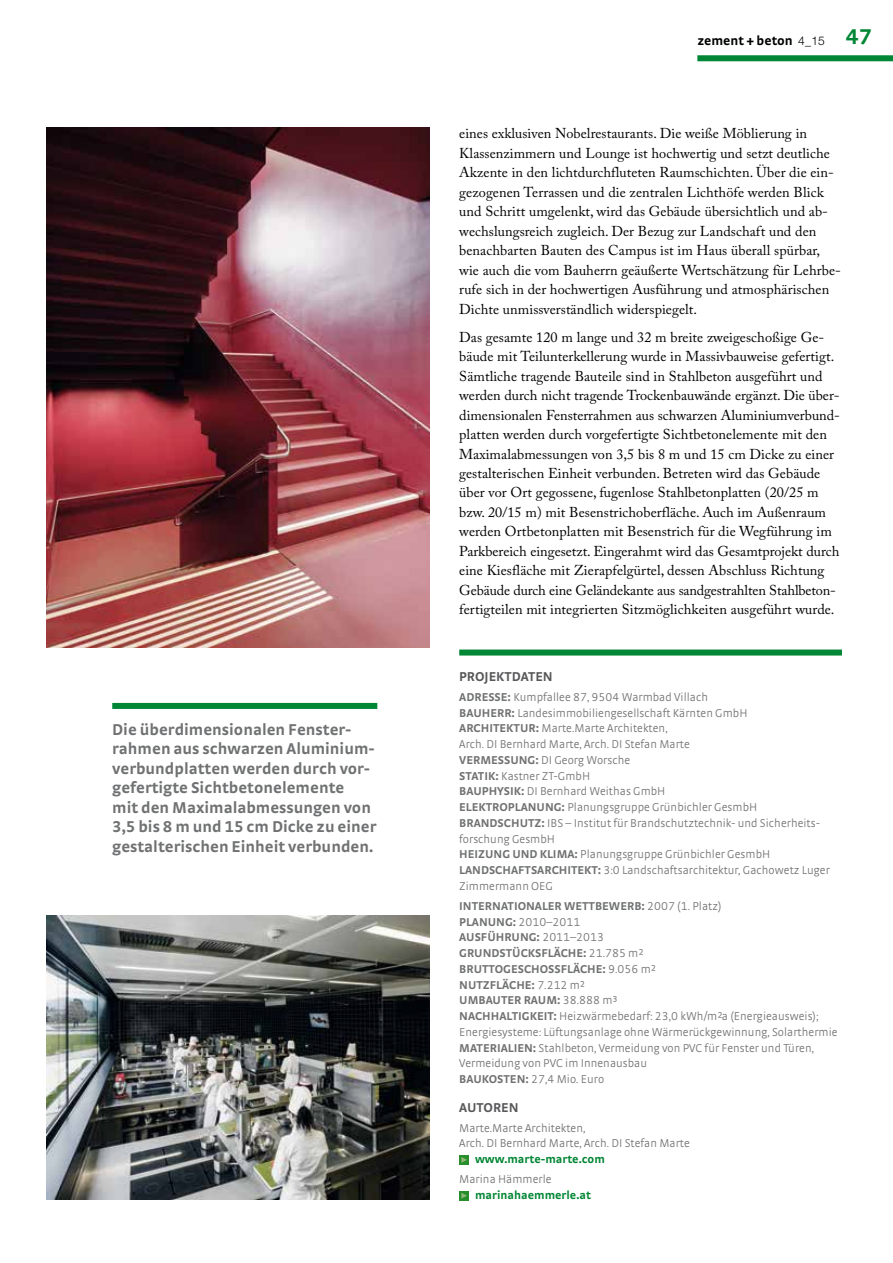
<style>
.page{position:relative;width:893px;height:1263px;background:#fff}
.page>*{position:absolute;margin:0;border:0;box-sizing:border-box;transform-origin:0 0}
.t1{font:700 16.5px/19.5px "Strada TF";color:#707172}
.t2{font:14.25px/19.5px "Adobe Caslon Pro";letter-spacing:.005em;color:#000}
.t3{font:700 13.5px "Strada TF";color:#58585a}
.t4{font:700 13.5px "Strada";color:#000}
.t5{font:300 12px/15.8px "Strada TF";letter-spacing:.005em;color:#707172}
.t6{font:700 12px "Strada TF";color:#008634}
.s1{font-family:"Helvetica Neue LT";font-weight:300;font-size:12px}
.s2{font-family:"Strada TF";font-size:22.5px;color:#008634}
.s3{font-weight:700}
</style>
<div class="page">
<div style="left:697px;top:55px;width:196px;height:6px;background:#008634"></div>
<div style="left:459px;top:1155px;width:10px;height:10px;background:#278e2b"></div>
<svg style="left:461px;top:1157px;width:6px;height:6px"></svg>
<div style="left:459px;top:1191px;width:10px;height:9px;background:#278e2b"></div>
<svg style="left:461px;top:1193px;width:6px;height:5px"></svg>
<div style="left:459px;top:649px;width:383px;height:6px;background:#008634"></div>
<img style="left:47px;top:128px;width:382px;height:519px">
<img style="left:47px;top:915px;width:382px;height:284px">
<div style="left:112px;top:703px;width:265px;height:6px;background:#008634"></div>
<p class="t1" style="left:112px;top:719px;width:266px">Die überdimensionalen Fenster&shy;rahmen aus schwarzen Aluminium&shy;verbundplatten werden durch vor&shy;gefertigte Sichtbetonelemente<br>mit den Maximalabmessungen von 3,5 bis 8 m und 15 cm Dicke zu einer gestalterischen Einheit verbunden.</p>
<p class="t4" style="left:697px;top:32px;width:176px">zement + beton <span class="s1">4_15</span> <span class="s2">47</span></p>
<p class="t2" style="left:459px;top:123px;width:383px">eines exklusiven Nobelrestaurants. Die weiße Möblierung in Klassenzimmern und Lounge ist hochwertig und setzt deutliche Akzente in den lichtdurchfluteten Raumschichten. Über die ein&shy;gezogenen Terrassen und die zentralen Lichthöfe werden Blick und Schritt umgelenkt, wird das Gebäude übersichtlich und ab&shy;wechslungsreich zugleich. Der Bezug zur Landschaft und den benachbarten Bauten des Campus ist im Haus überall spürbar, wie auch die vom Bauherrn geäußerte Wertschätzung für Lehrbe&shy;rufe sich in der hochwertigen Ausführung und atmosphärischen Dichte unmissverständlich widerspiegelt.</p>
<p class="t2" style="left:459px;top:327px;width:382px">Das gesamte 120 m lange und 32 m breite zweigeschoßige Ge&shy;bäude mit Teilunterkellerung wurde in Massivbauweise gefertigt.<br>Sämtliche tragende Bauteile sind in Stahlbeton ausgeführt und werden durch nicht tragende Trockenbauwände ergänzt. Die über&shy;dimensionalen Fensterrahmen aus schwarzen Aluminiumverbund&shy;platten werden durch vorgefertigte Sichtbetonelemente mit den Maximalabmessungen von 3,5 bis 8 m und 15 cm Dicke zu einer gestalterischen Einheit verbunden. Betreten wird das Gebäude über vor Ort gegossene, fugenlose Stahlbetonplatten (20/25 m bzw. 20/15 m) mit Besenstrichoberfläche. Auch im Außenraum werden Ortbetonplatten mit Besenstrich für die Wegführung im Parkbereich eingesetzt. Eingerahmt wird das Gesamtprojekt durch eine Kiesfläche mit Zierapfelgürtel, dessen Abschluss Richtung Gebäude durch eine Geländekante aus sandgestrahlten Stahlbeton&shy;fertigteilen mit integrierten Sitzmöglichkeiten ausgeführt wurde.</p>
<p class="t3" style="left:459px;top:668px;width:95px">PROJEKTDATEN</p>
<p class="t5" style="left:459px;top:689px;width:372px"><span class="s3">ADRESSE:</span> Kumpfallee 87, 9504 Warmbad Villach<br><span class="s3">BAUHERR:</span> Landesimmobiliengesellschaft Kärnten GmbH <span class="s3">ARCHITEKTUR:</span> Marte.Marte Architekten,<br>Arch. DI Bernhard Marte, Arch. DI Stefan Marte<br><span class="s3">VERMESSUNG:</span> DI Georg Worsche<br><span class="s3">STATIK:</span> Kastner ZT-GmbH<br><span class="s3">BAUPHYSIK:</span> DI Bernhard Weithas GmbH<br><span class="s3">ELEKTROPLANUNG:</span> Planungsgruppe Grünbichler GesmbH <span class="s3">BRANDSCHUTZ:</span> IBS – Institut für Brandschutztechnik- und Sicherheits&shy;forschung GesmbH<br><span class="s3">HEIZUNG UND KLIMA:</span> Planungsgruppe Grünbichler GesmbH <span class="s3">LANDSCHAFTSARCHITEKT:</span> 3:0 Landschaftsarchitektur, Gachowetz Luger Zimmermann OEG</p>
<p class="t5" style="left:459px;top:898px;width:380px"><span class="s3">INTERNATIONALER WETTBEWERB:</span> 2007 (1. Platz)<br><span class="s3">PLANUNG:</span> 2010–2011<br><span class="s3">AUSFÜHRUNG:</span> 2011–2013<br><span class="s3">GRUNDSTÜCKSFLÄCHE:</span> 21.785 m²<br><span class="s3">BRUTTOGESCHOSSFLÄCHE:</span> 9.056 m²<br><span class="s3">NUTZFLÄCHE:</span> 7.212 m²<br><span class="s3">UMBAUTER RAUM:</span> 38.888 m³<br><span class="s3">NACHHALTIGKEIT:</span> Heizwärmebedarf: 23,0 kWh/m²a (Energieausweis); Energiesysteme: Lüftungsanlage ohne Wärmerückgewinnung, Solarthermie <span class="s3">MATERIALIEN:</span> Stahlbeton, Vermeidung von PVC für Fenster und Türen, Vermeidung von PVC im Innenausbau<br><span class="s3">BAUKOSTEN:</span> 27,4 Mio. Euro</p>
<p class="t3" style="left:459px;top:1099px;width:61px">AUTOREN</p>
<p class="t5" style="left:459px;top:1120px;width:232px">Marte.Marte Architekten,<br>Arch. DI Bernhard Marte, Arch. DI Stefan Marte</p>
<p class="t6" style="left:475px;top:1152px;width:131px">www.marte-marte.com</p>
<p class="t5" style="left:459px;top:1171px;width:94px">Marina Hämmerle</p>
<p class="t6" style="left:475px;top:1188px;width:117px">marinahaemmerle.at</p>
</div>
